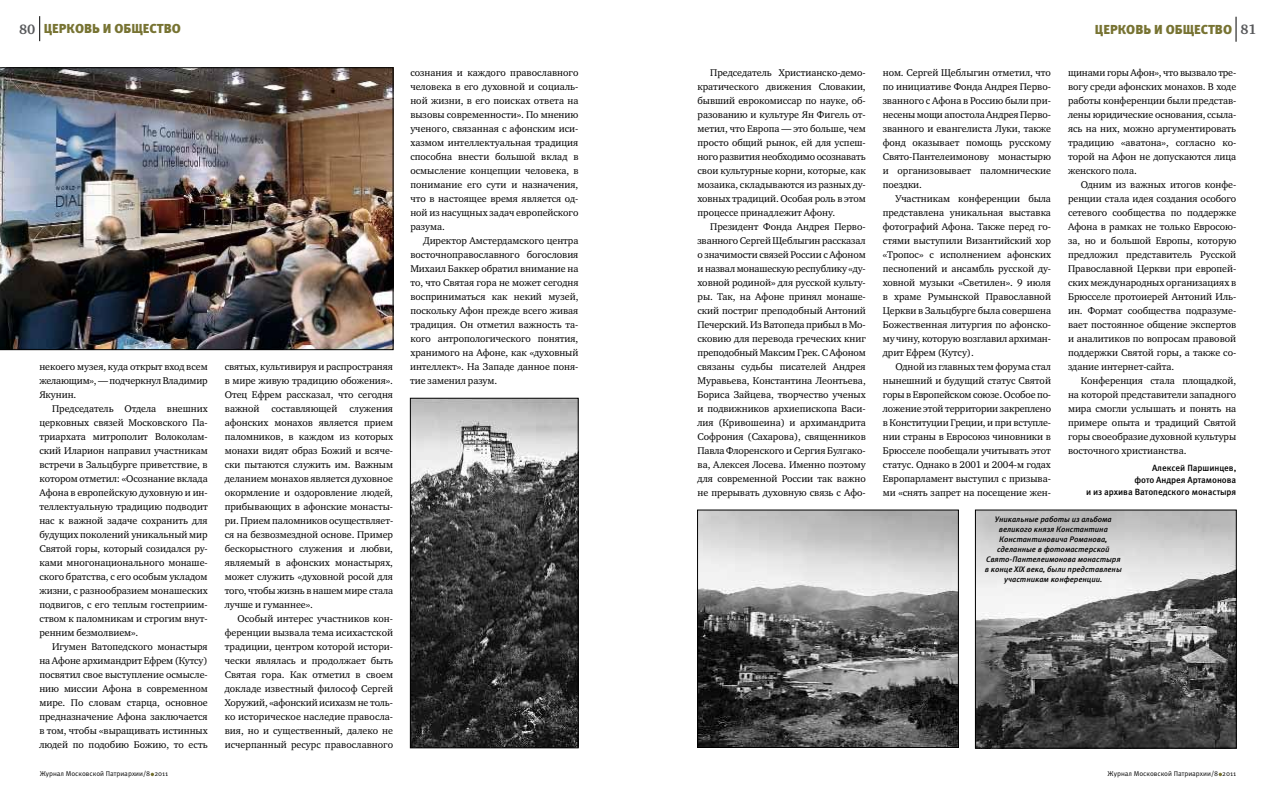
<style>
.page{position:relative;width:1276px;height:794px;background:#fff}
.page>*{position:absolute;margin:0;border:0;box-sizing:border-box;transform-origin:0 0}
.t1{font:900 13px "Meta Pro";color:#777332}
.t2{font:10px/14px "Charter ITC";letter-spacing:-.005em;color:#000;text-align:justify}
.t3{font:500 9px/12px "Meta Pro";letter-spacing:-.005em;color:#000;text-align:right}
.t4{font:italic 500 8px/10px "Meta Pro";letter-spacing:-.005em;color:#000;text-align:center}
.t5{font:7px "Meta Pro";color:#000}
.s1{font-family:"Charter ITC";font-weight:700;font-size:14px;color:#58595b}
</style>
<div class="page">
<svg style="left:1218px;top:772px;width:4px;height:4px"></svg>
<svg style="left:39px;top:16px;width:1px;height:25px"></svg>
<svg style="left:1235px;top:17px;width:1px;height:25px"></svg>
<img style="left:0;top:67px;width:393px;height:283px">
<img style="left:977px;top:512px;width:257px;height:234px">
<div style="left:975px;top:510px;width:261px;height:238px;border:1px solid #000"></div>
<img style="left:412px;top:400px;width:164px;height:346px">
<div style="left:410px;top:398px;width:168px;height:350px;border:1px solid #000"></div>
<img style="left:699px;top:512px;width:257px;height:233px">
<div style="left:697px;top:510px;width:261px;height:237px;border:1px solid #000"></div>
<h1 class="t1" style="left:19px;top:21px;width:161px"><span class="s1">80</span> церковь и общество</h1>
<h1 class="t1" style="left:1095px;top:21px;width:163px">церковь и общество <span class="s1">81</span></h1>
<p class="t2" style="left:39px;top:359px;width:170px">некоего музея, куда открыт вход всем желающим», — подчеркнул Владимир Якунин.</p>
<p class="t2" style="left:39px;top:401px;width:170px;text-indent:13px">Председатель Отдела внешних церковных связей Московского Па&shy;триархата митрополит Волоколам&shy;ский Иларион направил участникам встречи в Зальцбурге приветствие, в котором отметил: «Осознание вклада Афона в европейскую духовную и ин&shy;теллектуальную традицию подводит нас к важной задаче сохранить для будущих поколений уникальный мир Святой горы, который созидался ру&shy;ками многонационального монаше&shy;ского братства, с его особым укладом жизни, с разнообразием монашеских подвигов, с его теплым гостеприим&shy;ством к паломникам и строгим внут&shy;ренним безмолвием».</p>
<p class="t2" style="left:39px;top:639px;width:170px;text-indent:13px">Игумен Ватопедского монастыря на Афоне архимандрит Ефрем (Кутсу) посвятил свое выступление осмысле&shy;нию миссии Афона в современном мире. По словам старца, основное предназначение Афона заключается в том, чтобы «выращивать истинных людей по подобию Божию, то есть</p>
<p class="t2" style="left:225px;top:359px;width:170px">святых, культивируя и распространяя в мире живую традицию обожения».<br>Отец Ефрем рассказал, что сегодня важной составляющей служения афонских монахов является прием паломников, в каждом из которых монахи видят образ Божий и всяче&shy;ски пытаются служить им. Важным деланием монахов является духовное окормление и оздоровление людей, прибывающих в афонские монасты&shy;ри. Прием паломников осуществляет&shy;ся на безвозмездной основе. Пример бескорыстного служения и любви, являемый в афонских монастырях, может служить «духовной росой для того, чтобы жизнь в нашем мире стала лучше и гуманнее».</p>
<p class="t2" style="left:225px;top:611px;width:170px;text-indent:13px">Особый интерес участников кон&shy;ференции вызвала тема исихастской традиции, центром которой истори&shy;чески являлась и продолжает быть Святая гора. Как отметил в своем докладе известный философ Сергей Хоружий, «афонский исихазм не толь&shy;ко историческое наследие правосла&shy;вия, но и существенный, далеко не исчерпанный ресурс православного</p>
<p class="t2" style="left:410px;top:65px;width:170px">сознания и каждого православного человека в его духовной и социаль&shy;ной жизни, в его поисках ответа на вызовы современности». По мнению ученого, связанная с афонским иси&shy;хазмом интеллектуальная традиция способна внести большой вклад в осмысление концепции человека, в понимание его сути и назначения, что в настоящее время является од&shy;ной из насущных задач европейского разума.</p>
<p class="t2" style="left:410px;top:233px;width:170px;text-indent:13px">Директор Амстердамского центра восточноправославного богословия Михаил Баккер обратил внимание на то, что Святая гора не может сегодня восприниматься как некий музей, поскольку Афон прежде всего живая традиция. Он отметил важность та&shy;кого антропологического понятия, хранимого на Афоне, как «духовный интеллект». На Западе данное поня&shy;тие заменил разум.</p>
<p class="t2" style="left:697px;top:65px;width:170px;text-indent:13px">Председатель Христианско-демо&shy;кратического движения Словакии, бывший еврокомиссар по науке, об&shy;разованию и культуре Ян Фигель от&shy;метил, что Европа — это больше, чем просто общий рынок, ей для успеш&shy;ного развития необходимо осознавать свои культурные корни, которые, как мозаика, складываются из разных ду&shy;ховных традиций. Особая роль в этом процессе принадлежит Афону.</p>
<p class="t2" style="left:697px;top:219px;width:170px;text-indent:13px">Президент Фонда Андрея Перво&shy;званного Сергей Щеблыгин рассказал о значимости связей России с Афоном и назвал монашескую республику «ду&shy;ховной родиной» для русской культу&shy;ры. Так, на Афоне принял монаше&shy;ский постриг преподобный Антоний Печерский. Из Ватопеда прибыл в Мо&shy;сковию для перевода греческих книг преподобный Максим Грек. С Афоном связаны судьбы писателей Андрея Муравьева, Константина Леонтьева, Бориса Зайцева, творчество ученых и подвижников архиепископа Васи&shy;лия (Кривошеина) и архимандрита Софрония (Сахарова), священников Павла Флоренского и Сергия Булгако&shy;ва, Алексея Лосева. Именно поэтому для современной России так важно не прерывать духовную связь с Афо-</p>
<p class="t2" style="left:883px;top:65px;width:170px">ном. Сергей Щеблыгин отметил, что по инициативе Фонда Андрея Перво&shy;званного с Афона в Россию были при&shy;несены мощи апостола Андрея Перво&shy;званного и евангелиста Луки, также фонд оказывает помощь русскому Свято-Пантелеимонову монастырю и организовывает паломнические поездки.</p>
<p class="t2" style="left:883px;top:191px;width:170px;text-indent:13px">Участникам конференции была представлена уникальная выставка фотографий Афона. Также перед го&shy;стями выступили Византийский хор «Тропос» с исполнением афонских песнопений и ансамбль русской ду&shy;ховной музыки «Светилен». 9 июля в храме Румынской Православной Церкви в Зальцбурге была совершена Божественная литургия по афонско&shy;му чину, которую возглавил архиман&shy;дрит Ефрем (Кутсу).</p>
<p class="t2" style="left:883px;top:359px;width:170px;text-indent:13px">Одной из главных тем форума стал нынешний и будущий статус Святой горы в Европейском союзе. Особое по&shy;ложение этой территории закреплено в Конституции Греции, и при вступле&shy;нии страны в Евросоюз чиновники в Брюсселе пообещали учитывать этот статус. Однако в 2001 и 2004-м годах Европарламент выступил с призыва&shy;ми «снять запрет на посещение жен-</p>
<p class="t2" style="left:1068px;top:65px;width:170px">щинами горы Афон», что вызвало тре&shy;вогу среди афонских монахов. В ходе работы конференции были представ&shy;лены юридические основания, ссыла&shy;ясь на них, можно аргументировать традицию «аватона», согласно ко&shy;торой на Афон не допускаются лица женского пола.</p>
<p class="t2" style="left:1068px;top:177px;width:170px;text-indent:13px">Одним из важных итогов конфе&shy;ренции стала идея создания особого сетевого сообщества по поддержке Афона в рамках не только Евросою&shy;за, но и большой Европы, которую предложил представитель Русской Православной Церкви при европей&shy;ских международных организациях в Брюсселе протоиерей Антоний Иль&shy;ин. Формат сообщества подразуме&shy;вает постоянное общение экспертов и аналитиков по вопросам правовой поддержки Святой горы, а также со&shy;здание интернет-сайта.</p>
<p class="t2" style="left:1068px;top:373px;width:170px;text-indent:13px">Конференция стала площадкой, на которой представители западного мира смогли услышать и понять на примере опыта и традиций Святой горы своеобразие духовной культуры восточного христианства.</p>
<p class="t3" style="left:1086px;top:462px;width:152px">Алексей Паршинцев,<br>фото Андрея Артамонова<br>и из архива Ватопедского монастыря</p>
<p class="t4" style="left:985px;top:514px;width:138px">Уникальные работы из альбома великого князя Константина<br>Константиновича Романова, сделанные в фотомастерской<br>Свято-Пантелеимонова монастыря в конце XIX века, были представлены участникам конференции.</p>
<p class="t5" style="left:40px;top:769px;width:130px">Журнал Московской Патриархии/8 2011</p>
<p class="t5" style="left:1107px;top:769px;width:130px">Журнал Московской Патриархии/8 2011</p>
</div>
